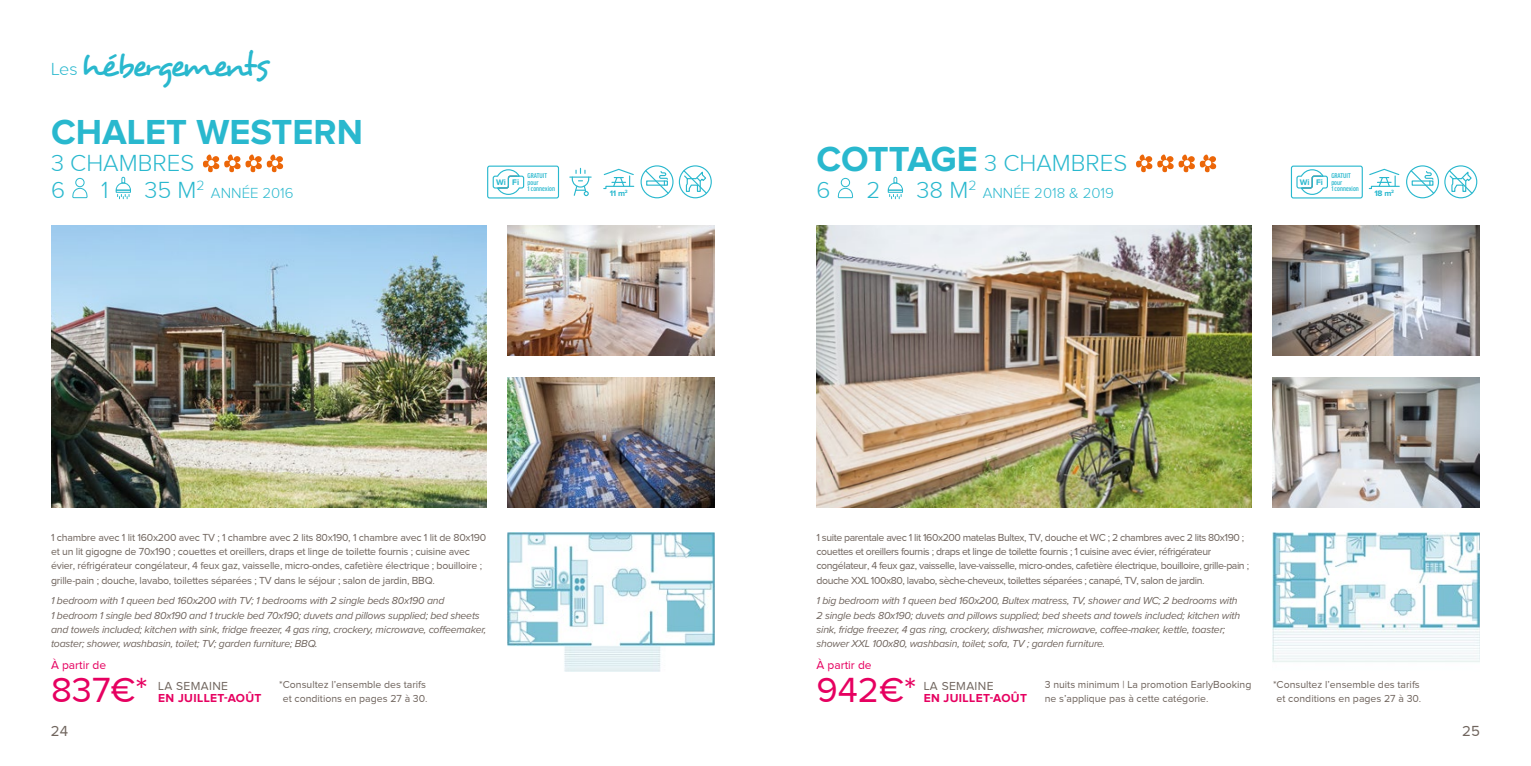
<style>
.page{position:relative;width:1531px;height:766px;background:#fff}
.page>*{position:absolute;margin:0;border:0;box-sizing:border-box;transform-origin:0 0}
.t1{font:700 36px "Proxima Nova";color:#29b8ce}
.t2{font:36px "Proxima Nova";color:#e60060}
.t3{font:34.5px "Desyrel";letter-spacing:-.075em;color:#29b8ce}
.t4{font:300 24px/27px "Proxima Nova";color:#29b8ce}
.t5{font:300 15px "Proxima Nova";color:#29b8ce}
.t6{font:15px "Proxima Nova";color:#70655e}
.t7{font:700 12px "Proxima Nova";letter-spacing:.03em;color:#e60060}
.t8{font:12px "Proxima Nova";color:#e60060}
.t9{font:12px "Proxima Nova";letter-spacing:.03em;color:#70655e}
.t10{font:italic 10.5px/14.2px "Proxima Nova";letter-spacing:-.02em;color:#70655e}
.t11{font:10.5px/14.2px "Proxima Nova";letter-spacing:-.04em;color:#70655e}
.t12{font:10.5px/14.2px "Proxima Nova";letter-spacing:-.02em;color:#70655e}
.t13{font:10.5px/14.2px "Proxima Nova";color:#70655e;text-align:center}
.t14{font:700 8.4px "Proxima Nova";color:#29b8ce}
.t15{font:700 8.25px "Proxima Nova";color:#29b8ce}
.t16{font:500 condensed 7.35px/6.6px "Good Headline Pro";color:#29b8ce}
.s1{font-family:"Proxima Nova";font-weight:300;font-size:18px}
.s2{font-weight:700;font-size:36px}
</style>
<div class="page">
<svg style="left:1136px;top:154px;width:80px;height:18px"></svg>
<svg style="left:837px;top:187px;width:16px;height:12px"></svg>
<div style="left:841px;top:178px;width:9px;height:9px;border:1px solid #29b8ce;border-radius:50%"></div>
<svg style="left:887px;top:176px;width:16px;height:23px"></svg>
<img style="left:816px;top:225px;width:435px;height:282px">
<img style="left:1273px;top:225px;width:207px;height:131px">
<img style="left:1273px;top:377px;width:207px;height:130px">
<img style="left:1273px;top:532px;width:207px;height:130px">
<img style="left:51px;top:225px;width:435px;height:282px">
<img style="left:507px;top:225px;width:207px;height:131px">
<img style="left:507px;top:377px;width:207px;height:130px">
<img style="left:507px;top:532px;width:207px;height:139px">
<svg style="left:203px;top:154px;width:80px;height:18px"></svg>
<svg style="left:72px;top:187px;width:16px;height:12px"></svg>
<div style="left:75px;top:178px;width:10px;height:9px;border:1px solid #29b8ce;border-radius:50%"></div>
<svg style="left:115px;top:176px;width:16px;height:23px"></svg>
<svg style="left:492px;top:169px;width:33px;height:26px"></svg>
<div style="left:487px;top:165px;width:72px;height:33px;border:1px solid #29b8ce;border-radius:2px"></div>
<div style="left:640px;top:165px;width:33px;height:33px;border:1px solid #29b8ce;border-radius:50%"></div>
<svg style="left:644px;top:169px;width:26px;height:26px"></svg>
<div style="left:679px;top:165px;width:33px;height:33px;border:1px solid #29b8ce;border-radius:50%"></div>
<svg style="left:682px;top:169px;width:26px;height:26px"></svg>
<svg style="left:603px;top:168px;width:32px;height:21px"></svg>
<svg style="left:1296px;top:169px;width:32px;height:26px"></svg>
<div style="left:1291px;top:165px;width:72px;height:33px;border:1px solid #29b8ce;border-radius:2px"></div>
<div style="left:1406px;top:165px;width:33px;height:33px;border:1px solid #29b8ce;border-radius:50%"></div>
<svg style="left:1409px;top:169px;width:26px;height:26px"></svg>
<div style="left:1444px;top:165px;width:33px;height:33px;border:1px solid #29b8ce;border-radius:50%"></div>
<svg style="left:1448px;top:169px;width:25px;height:26px"></svg>
<svg style="left:1368px;top:168px;width:32px;height:21px"></svg>
<hr style="left:570px;top:176px;width:21px;height:2px;background:#29b8ce">
<svg style="left:571px;top:167px;width:19px;height:30px"></svg>
<h2 class="t3" style="left:51px;top:44px;width:219px"><span class="s1">Les</span> hébergements</h2>
<h1 class="t1" style="left:51px;top:111px;width:313px">CHALET WESTERN</h1>
<h3 class="t4" style="left:51px;top:150px;width:145px">3 CHAMBRES<br>6</h3>
<h3 class="t4" style="left:101px;top:177px;width:9px">1</h3>
<h3 class="t4" style="left:144px;top:177px;width:62px">35 M<sup>2</sup></h3>
<h3 class="t5" style="left:211px;top:185px;width:84px">ANNÉE 2016</h3>
<p class="t14" style="left:496px;top:177px;width:25px">Wi Fi</p>
<p class="t16" style="left:527px;top:172px;width:29px">GRATUIT pour<br>1 connexion</p>
<p class="t15" style="left:610px;top:188px;width:20px">11 m<sup>2</sup></p>
<p class="t12" style="left:51px;top:530px;width:437px">1 chambre avec 1 lit 160x200 avec TV ; 1 chambre avec 2 lits 80x190, 1 chambre avec 1 lit de 80x190 et un lit gigogne de 70x190 ; couettes et oreillers, draps et linge de toilette fournis ; cuisine avec évier, réfrigérateur congélateur, 4 feux gaz, vaisselle, micro-ondes, cafetière électrique ; bouilloire ; grille-pain ; douche, lavabo, toilettes séparées ; TV dans le séjour ; salon de jardin, BBQ.</p>
<p class="t10" style="left:51px;top:593px;width:437px">1 bedroom with 1 queen bed 160x200 with TV; 1 bedrooms with 2 single beds 80x190 and<br>1 bedroom 1 single bed 80x190 and 1 truckle bed 70x190; duvets and pillows supplied; bed sheets and towels included; kitchen with sink, fridge freezer, 4 gas ring, crockery, microwave, coffeemaker, toaster; shower, washbasin, toilet; TV; garden furniture; BBQ.</p>
<p class="t8" style="left:51px;top:658px;width:57px">À partir de</p>
<h1 class="t2" style="left:51px;top:670px;width:98px">837€*</h1>
<p class="t9" style="left:158px;top:679px;width:71px">LA SEMAINE</p>
<p class="t7" style="left:158px;top:691px;width:105px">EN JUILLET-AOÛT</p>
<p class="t13" style="left:279px;top:677px;width:150px">*Consultez l’ensemble des tarifs et conditions en pages 27 à 30.</p>
<h3 class="t4" style="left:816px;top:150px;width:312px"><span class="s2">COTTAGE</span> 3 CHAMBRES<br>6</h3>
<h3 class="t4" style="left:866px;top:177px;width:15px">2</h3>
<h3 class="t4" style="left:916px;top:177px;width:62px">38 M<sup>2</sup></h3>
<h3 class="t5" style="left:983px;top:185px;width:133px">ANNÉE 2018 &amp; 2019</h3>
<p class="t14" style="left:1300px;top:177px;width:25px">Wi Fi</p>
<p class="t16" style="left:1331px;top:172px;width:29px">GRATUIT pour<br>1 connexion</p>
<p class="t15" style="left:1374px;top:188px;width:21px">18 m<sup>2</sup></p>
<p class="t11" style="left:816px;top:530px;width:434px">1 suite parentale avec 1 lit 160x200 matelas Bultex, TV, douche et WC ; 2 chambres avec 2 lits 80x190 ; couettes et oreillers fournis ; draps et linge de toilette fournis ; 1 cuisine avec évier, réfrigérateur congélateur, 4 feux gaz, vaisselle, lave-vaisselle, micro-ondes, cafetière électrique, bouilloire, grille-pain ; douche XXL 100x80, lavabo, sèche-cheveux, toilettes séparées ; canapé, TV, salon de jardin.</p>
<p class="t10" style="left:816px;top:593px;width:425px">1 big bedroom with 1 queen bed 160x200, Bultex matress, TV, shower and WC; 2 bedrooms with 2 single beds 80x190; duvets and pillows supplied; bed sheets and towels included; kitchen with sink, fridge freezer, 4 gas ring, crockery, dishwasher, microwave, coffee-maker, kettle, toaster; shower XXL 100x80, washbasin, toilet; sofa, TV ; garden furniture.</p>
<p class="t8" style="left:816px;top:658px;width:57px">À partir de</p>
<h1 class="t2" style="left:816px;top:670px;width:101px">942€*</h1>
<p class="t9" style="left:924px;top:679px;width:71px">LA SEMAINE</p>
<p class="t13" style="left:1045px;top:677px;width:208px;text-align:left">3 nuits minimum | La promotion EarlyBooking ne s’applique pas à cette catégorie.</p>
<p class="t7" style="left:924px;top:691px;width:105px">EN JUILLET-AOÛT</p>
<p class="t13" style="left:1273px;top:677px;width:150px">*Consultez l’ensemble des tarifs et conditions en pages 27 à 30.</p>
<h3 class="t6" style="left:51px;top:722px;width:19px">24</h3>
<h3 class="t6" style="left:1462px;top:722px;width:19px">25</h3>
</div>
